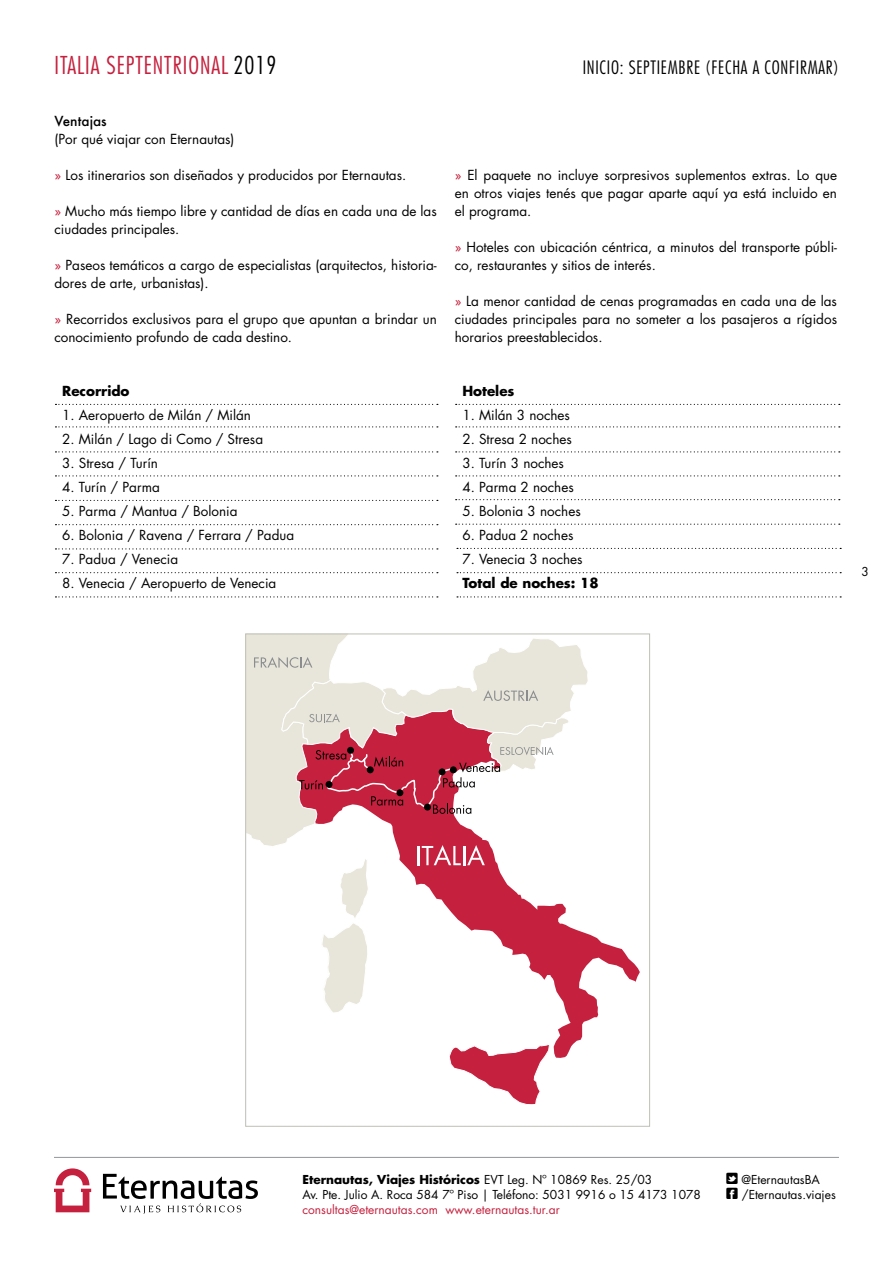
<style>
.page{position:relative;width:893px;height:1263px;background:#fff}
.page>*{position:absolute;margin:0;border:0;box-sizing:border-box;transform-origin:0 0}
.t1{font:300 condensed 24px "Futura Std";letter-spacing:.04em;color:#c5203d}
.t2{font:300 condensed 18px "Futura Std";letter-spacing:.04em;color:#000}
.t3{font:13.5px/18px "Futura Std";color:#000}
.t4{font:700 13.5px "Futura Std";color:#000}
.t5{font:500 13.5px "Futura";color:#000}
.t6{font:12px/15px "Futura Std";color:#000}
.t7{font:12px "Futura Std";color:#c5203d}
.s1{color:#000}
.s2{color:#c5203d}
.s3{font-weight:700}
</style>
<div class="page">
<hr style="left:54px;top:1157px;width:785px;height:1px;background:#939598">
<svg style="left:54px;top:1168px;width:37px;height:44px"></svg>
<svg style="left:103px;top:1174px;width:155px;height:40px"></svg>
<svg style="left:55px;top:404px;width:383px;height:1px"></svg>
<svg style="left:456px;top:404px;width:384px;height:1px"></svg>
<svg style="left:55px;top:426px;width:383px;height:1px"></svg>
<svg style="left:456px;top:426px;width:384px;height:1px"></svg>
<svg style="left:55px;top:451px;width:383px;height:1px"></svg>
<svg style="left:456px;top:451px;width:384px;height:1px"></svg>
<svg style="left:55px;top:475px;width:383px;height:1px"></svg>
<svg style="left:55px;top:500px;width:383px;height:1px"></svg>
<svg style="left:55px;top:524px;width:383px;height:1px"></svg>
<svg style="left:55px;top:548px;width:383px;height:1px"></svg>
<svg style="left:456px;top:475px;width:384px;height:1px"></svg>
<svg style="left:55px;top:572px;width:383px;height:1px"></svg>
<svg style="left:55px;top:596px;width:383px;height:1px"></svg>
<svg style="left:457px;top:548px;width:384px;height:1px"></svg>
<svg style="left:457px;top:572px;width:384px;height:1px"></svg>
<svg style="left:457px;top:596px;width:384px;height:1px"></svg>
<svg style="left:456px;top:499px;width:384px;height:1px"></svg>
<svg style="left:456px;top:524px;width:384px;height:1px"></svg>
<svg style="left:553px;top:934px;width:87px;height:124px"></svg>
<svg style="left:449px;top:1044px;width:101px;height:61px"></svg>
<svg style="left:247px;top:635px;width:342px;height:379px"></svg>
<div style="left:424px;top:804px;width:7px;height:6px;background:#000101;border-radius:50%"></div>
<div style="left:450px;top:766px;width:7px;height:7px;background:#000101;border-radius:50%"></div>
<div style="left:439px;top:768px;width:7px;height:7px;background:#000101;border-radius:50%"></div>
<div style="left:396px;top:789px;width:7px;height:7px;background:#000101;border-radius:50%"></div>
<div style="left:326px;top:781px;width:6px;height:7px;background:#000101;border-radius:50%"></div>
<div style="left:347px;top:747px;width:7px;height:7px;background:#000101;border-radius:50%"></div>
<div style="left:367px;top:766px;width:7px;height:7px;background:#000101;border-radius:50%"></div>
<h1 class="t1" style="left:54px;top:51px;width:223px">ITALIA SEPTENTRIONAL <span class="s1">2019</span></h1>
<p class="t5" style="left:54px;top:112px;width:54px">Ventajas</p>
<p class="t3" style="left:54px;top:130px;width:181px">(Por qué viajar con Eternautas)</p>
<p class="t3" style="left:54px;top:166px;width:353px"><span class="s2">»</span> Los itinerarios son diseñados y producidos por Eternautas.</p>
<p class="t3" style="left:54px;top:202px;width:384px"><span class="s2">»</span> Mucho más tiempo libre y cantidad de días en cada una de las ciudades principales.</p>
<p class="t3" style="left:54px;top:256px;width:384px"><span class="s2">»</span> Paseos temáticos a cargo de especialistas (arquitectos, historia&shy;dores de arte, urbanistas).</p>
<p class="t3" style="left:54px;top:310px;width:384px"><span class="s2">»</span> Recorridos exclusivos para el grupo que apuntan a brindar un conocimiento profundo de cada destino.</p>
<p class="t4" style="left:62px;top:382px;width:69px">Recorrido</p>
<p class="t3" style="left:62px;top:406px;width:190px">1. Aeropuerto de Milán / Milán</p>
<p class="t3" style="left:62px;top:430px;width:202px">2. Milán / Lago di Como / Stresa</p>
<p class="t3" style="left:62px;top:454px;width:97px">3. Stresa / Turín</p>
<p class="t3" style="left:62px;top:478px;width:99px">4. Turín / Parma</p>
<p class="t3" style="left:62px;top:502px;width:177px">5. Parma / Mantua / Bolonia</p>
<p class="t3" style="left:62px;top:526px;width:233px">6. Bolonia / Ravena / Ferrara / Padua</p>
<p class="t3" style="left:62px;top:550px;width:117px">7. Padua / Venecia</p>
<p class="t3" style="left:62px;top:574px;width:216px">8. Venecia / Aeropuerto de Venecia</p>
<h2 class="t2" style="left:583px;top:57px;width:257px">INICIO: SEPTIEMBRE (FECHA A CONFIRMAR)</h2>
<p class="t3" style="left:455px;top:166px;width:384px;text-align:justify"><span class="s2">»</span> El paquete no incluye sorpresivos suplementos extras. Lo que en otros viajes tenés que pagar aparte aquí ya está incluido en el programa.</p>
<p class="t3" style="left:455px;top:238px;width:384px"><span class="s2">»</span> Hoteles con ubicación céntrica, a minutos del transporte públi&shy;co, restaurantes y sitios de interés.</p>
<p class="t3" style="left:455px;top:292px;width:384px;text-align:justify"><span class="s2">»</span> La menor cantidad de cenas programadas en cada una de las ciudades principales para no someter a los pasajeros a rígidos horarios preestablecidos.</p>
<p class="t4" style="left:462px;top:382px;width:54px">Hoteles</p>
<p class="t3" style="left:462px;top:406px;width:109px">1. Milán 3 noches</p>
<p class="t3" style="left:462px;top:430px;width:111px">2. Stresa 2 noches</p>
<p class="t3" style="left:462px;top:454px;width:103px">3. Turín 3 noches</p>
<p class="t3" style="left:462px;top:478px;width:113px">4. Parma 2 noches</p>
<p class="t3" style="left:462px;top:502px;width:120px">5. Bolonia 3 noches</p>
<p class="t3" style="left:462px;top:526px;width:112px">6. Padua 2 noches</p>
<p class="t3" style="left:462px;top:550px;width:122px">7. Venecia 3 noches</p>
<p class="t4" style="left:462px;top:574px;width:138px">Total de noches: 18</p>
<p class="t6" style="left:861px;top:564px;width:9px">3</p>
<p class="t6" style="left:302px;top:1172px;width:400px"><span class="s3">Eternautas, Viajes Históricos</span> EVT Leg. Nº 10869 Res. 25/03<br>Av. Pte. Julio A. Roca 584 7º Piso | Teléfono: 5031 9916 o 15 4173 1078</p>
<p class="t7" style="left:302px;top:1202px;width:259px">consultas@eternautas.com www.eternautas.tur.ar</p>
<p class="t6" style="left:741px;top:1172px;width:80px">@EternautasBA</p>
<p class="t6" style="left:726px;top:1187px;width:111px">❑ /Eternautas.viajes</p>
</div>
